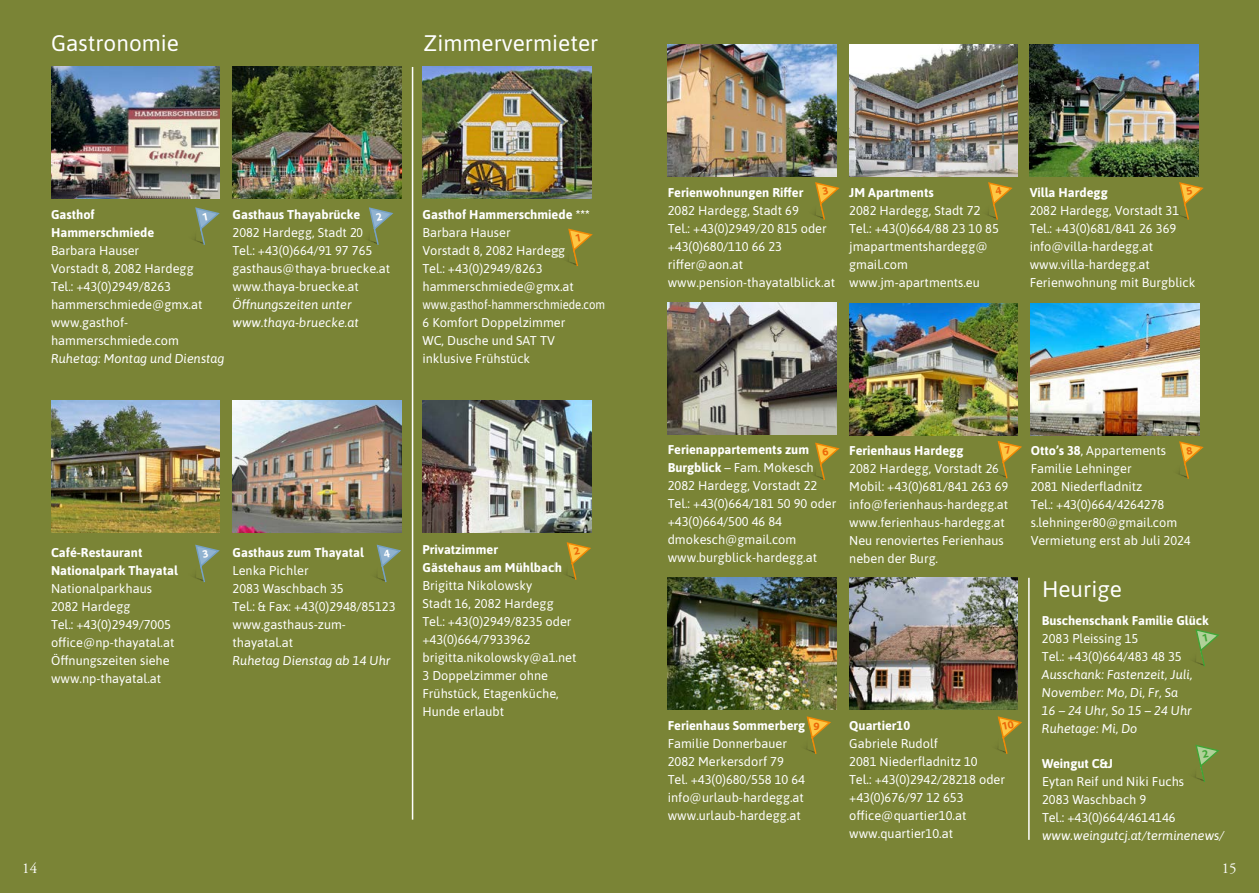
<style>
.page{position:relative;width:1259px;height:893px;background:#7a8436}
.page>*{position:absolute;margin:0;border:0;box-sizing:border-box;transform-origin:0 0}
.t1{font:22.5px "Asap";color:#fff}
.t2{font:15px "Adobe Garamond Pro";color:#fff}
.t3{font:12.75px/18px "Asap";color:#fff}
.t4{font:700 12.75px/18px "Asap";color:#fff}
.t5{font:italic 12.75px/18px "Asap";color:#fff}
.s1{font-weight:700}
</style>
<div class="page">
<img style="left:51px;top:67px;width:169px;height:132px">
<img style="left:51px;top:401px;width:169px;height:132px">
<img style="left:232px;top:67px;width:169px;height:132px">
<img style="left:232px;top:401px;width:169px;height:132px">
<img style="left:422px;top:67px;width:169px;height:132px">
<img style="left:422px;top:401px;width:169px;height:132px">
<img style="left:1029px;top:45px;width:169px;height:131px">
<img style="left:849px;top:45px;width:169px;height:131px">
<img style="left:668px;top:45px;width:168px;height:131px">
<img style="left:668px;top:303px;width:168px;height:132px">
<img style="left:668px;top:578px;width:168px;height:132px">
<hr style="left:412px;top:67px;width:1px;height:753px;background:#fff">
<img style="left:849px;top:578px;width:169px;height:132px">
<hr style="left:1028px;top:578px;width:1px;height:262px;background:#fff">
<img style="left:849px;top:303px;width:169px;height:132px">
<img style="left:1030px;top:304px;width:169px;height:132px">
<svg style="left:194px;top:207px;width:26px;height:38px"></svg>
<svg style="left:368px;top:207px;width:26px;height:38px"></svg>
<svg style="left:194px;top:544px;width:26px;height:39px"></svg>
<svg style="left:376px;top:544px;width:25px;height:39px"></svg>
<svg style="left:814px;top:182px;width:26px;height:38px"></svg>
<svg style="left:566px;top:542px;width:25px;height:38px"></svg>
<svg style="left:987px;top:182px;width:26px;height:38px"></svg>
<svg style="left:1178px;top:182px;width:26px;height:38px"></svg>
<svg style="left:806px;top:716px;width:25px;height:38px"></svg>
<svg style="left:567px;top:228px;width:26px;height:38px"></svg>
<svg style="left:814px;top:442px;width:26px;height:38px"></svg>
<svg style="left:997px;top:716px;width:25px;height:38px"></svg>
<svg style="left:1194px;top:629px;width:25px;height:38px"></svg>
<svg style="left:1194px;top:744px;width:26px;height:38px"></svg>
<svg style="left:997px;top:441px;width:25px;height:38px"></svg>
<svg style="left:1178px;top:441px;width:26px;height:38px"></svg>
<h1 class="t1" style="left:51px;top:27px;width:129px">Gastronomie</h1>
<h1 class="t1" style="left:423px;top:27px;width:176px">Zimmervermieter</h1>
<p class="t4" style="left:51px;top:205px;width:105px">Gasthof<br>Hammerschmiede</p>
<p class="t3" style="left:51px;top:241px;width:153px">Barbara Hauser<br>Vorstadt 8, 2082 Hardegg<br>Tel.: +43(0)2949/8263 hammerschmiede@gmx.at www.gasthof&shy;hammerschmiede.com</p>
<p class="t5" style="left:51px;top:349px;width:175px">Ruhetag: Montag und Dienstag</p>
<p class="t4" style="left:232px;top:205px;width:129px">Gasthaus Thayabrücke</p>
<p class="t3" style="left:232px;top:223px;width:159px">2082 Hardegg, Stadt 20<br>Tel.: +43(0)664/91 97 765 gasthaus@thaya-bruecke.at www.thaya-bruecke.at</p>
<p class="t5" style="left:232px;top:295px;width:128px">Öffnungszeiten unter www.thaya-bruecke.at</p>
<p class="t4" style="left:422px;top:205px;width:169px">Gasthof Hammerschmiede ***</p>
<p class="t3" style="left:422px;top:223px;width:184px">Barbara Hauser<br>Vorstadt 8, 2082 Hardegg<br>Tel.: +43(0)2949/8263 hammerschmiede@gmx.at www.gasthof-hammerschmiede.com<br>6 Komfort Doppelzimmer<br>WC, Dusche und SAT TV inklusive Frühstück</p>
<p class="t4" style="left:51px;top:543px;width:128px">Café-Restaurant<br>Nationalpark Thayatal</p>
<p class="t3" style="left:51px;top:579px;width:125px">Nationalparkhaus<br>2082 Hardegg<br>Tel.: +43(0)2949/7005 office@np-thayatal.at<br>Öffnungszeiten siehe www.np-thayatal.at</p>
<p class="t4" style="left:232px;top:543px;width:133px">Gasthaus zum Thayatal</p>
<p class="t3" style="left:232px;top:561px;width:164px">Lenka Pichler<br>2083 Waschbach 35<br>Tel.: &amp; Fax: +43(0)2948/85123 www.gasthaus-zum&shy;thayatal.at</p>
<p class="t5" style="left:232px;top:651px;width:160px">Ruhetag Dienstag ab 14 Uhr</p>
<p class="t4" style="left:422px;top:540px;width:140px">Privatzimmer<br>Gästehaus am Mühlbach</p>
<p class="t3" style="left:422px;top:576px;width:155px">Brigitta Nikolowsky<br>Stadt 16, 2082 Hardegg<br>Tel.: +43(0)2949/8235 oder +43(0)664/7933962 brigitta.nikolowsky@a1.net<br>3 Doppelzimmer ohne<br>Frühstück, Etagenküche,<br>Hunde erlaubt</p>
<p class="t4" style="left:668px;top:183px;width:137px">Ferienwohnungen Riffer</p>
<p class="t3" style="left:668px;top:201px;width:169px">2082 Hardegg, Stadt 69<br>Tel.: +43(0)2949/20 815 oder +43(0)680/110 66 23 riffer@aon.at www.pension-thayatalblick.at</p>
<p class="t4" style="left:849px;top:183px;width:86px">JM Apartments</p>
<p class="t3" style="left:849px;top:201px;width:151px">2082 Hardegg, Stadt 72<br>Tel.: +43(0)664/88 23 10 85 jmapartmentshardegg@ gmail.com www.jm-apartments.eu</p>
<p class="t4" style="left:1029px;top:183px;width:80px">Villa Hardegg</p>
<p class="t3" style="left:1029px;top:201px;width:167px">2082 Hardegg, Vorstadt 31<br>Tel.: +43(0)681/841 26 369 info@villa-hardegg.at www.villa-hardegg.at<br>Ferienwohnung mit Burgblick</p>
<p class="t3" style="left:668px;top:440px;width:170px"><span class="s1">Ferienappartements zum<br>Burgblick</span> – Fam. Mokesch<br>2082 Hardegg, Vorstadt 22<br>Tel.: +43(0)664/181 50 90 oder +43(0)664/500 46 84 dmokesch@gmail.com www.burgblick-hardegg.at</p>
<p class="t4" style="left:849px;top:440px;width:116px">Ferienhaus Hardegg</p>
<p class="t3" style="left:849px;top:458px;width:161px">2082 Hardegg, Vorstadt 26<br>Mobil: +43(0)681/841 263 69 info@ferienhaus-hardegg.at www.ferienhaus-hardegg.at<br>Neu renoviertes Ferienhaus neben der Burg.</p>
<p class="t4" style="left:668px;top:716px;width:139px">Ferienhaus Sommerberg</p>
<p class="t3" style="left:668px;top:734px;width:139px">Familie Donnerbauer<br>2082 Merkersdorf 79<br>Tel. +43(0)680/558 10 64 info@urlaub-hardegg.at www.urlaub-hardegg.at</p>
<p class="t4" style="left:849px;top:716px;width:62px">Quartier10</p>
<p class="t3" style="left:849px;top:734px;width:157px">Gabriele Rudolf<br>2081 Niederfladnitz 10<br>Tel.: +43(0)2942/28218 oder +43(0)676/97 12 653 office@quartier10.at www.quartier10.at</p>
<p class="t3" style="left:1030px;top:441px;width:162px"><span class="s1">Otto’s 38</span>, Appartements<br>Familie Lehninger<br>2081 Niederfladnitz<br>Tel.: +43(0)664/4264278 s.lehninger80@gmail.com<br>Vermietung erst ab Juli 2024</p>
<h1 class="t1" style="left:1042px;top:573px;width:81px">Heurige</h1>
<p class="t4" style="left:1042px;top:611px;width:168px">Buschenschank Familie Glück</p>
<p class="t3" style="left:1042px;top:628px;width:141px">2083 Pleissing 15<br>Tel.: +43(0)664/483 48 35</p>
<p class="t5" style="left:1042px;top:665px;width:152px">Ausschank: Fastenzeit, Juli,<br>November: Mo, Di, Fr, Sa<br>16 – 24 Uhr, So 15 – 24 Uhr<br>Ruhetage: Mi, Do</p>
<p class="t4" style="left:1042px;top:754px;width:72px">Weingut C&amp;J</p>
<p class="t3" style="left:1042px;top:772px;width:144px">Eytan Reif und Niki Fuchs<br>2083 Waschbach 9<br>Tel.: +43(0)664/4614146</p>
<p class="t5" style="left:1042px;top:826px;width:184px">www.weingutcj.at/terminenews/</p>
<p class="t2" style="left:22px;top:860px;width:16px">14</p>
<p class="t2" style="left:1221px;top:860px;width:16px">15</p>
</div>
